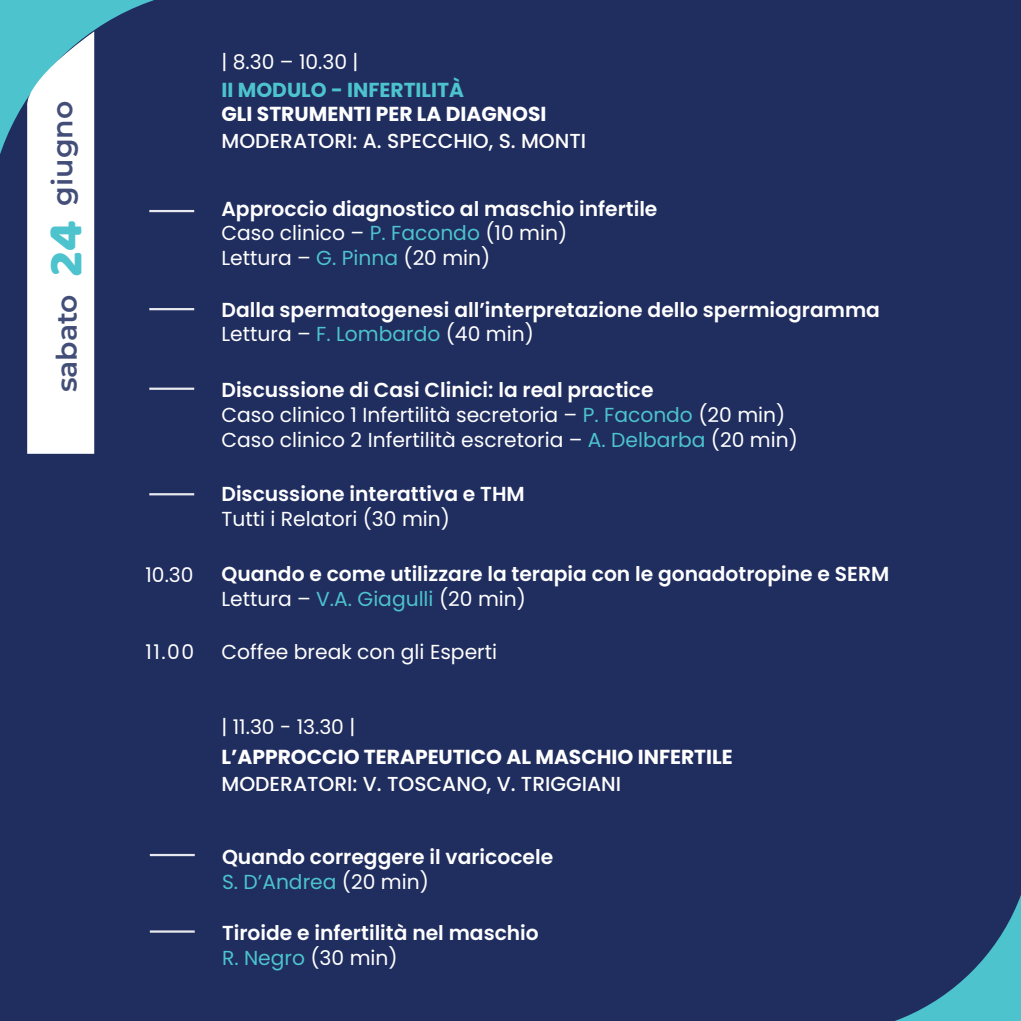
<style>
.page{position:relative;width:1021px;height:1021px;background:#fff}
.page>*{position:absolute;margin:0;border:0;box-sizing:border-box;transform-origin:0 0}
.t1{font:600 28.35px "Montserrat";color:rgb(32 45 95/.84)}
.t2{font:600 20.25px/24.8px "Poppins";color:#fff}
.t3{font:20.25px/24.8px "Poppins";color:#fff}
.t4{font:700 20.25px "Poppins";color:#fff}
.t5{font:500 20.25px "Poppins";color:#fff}
.t6{font:700 20.25px "Poppins";color:#4cc3cd}
.s1{font-family:"Baloo";font-weight:400;font-size:49.5px;color:#4cc3cd}
.s2{font-weight:400}
.s3{font-weight:400;color:#4cc3cd}
.s4{font-weight:600}
.s5{color:#4cc3cd}
</style>
<div class="page">
<div style="left:0;top:0;width:1020px;height:1020px;background:#202d5f"></div>
<hr style="left:149px;top:210px;width:45px;height:2px;background:#fff">
<hr style="left:149px;top:308px;width:45px;height:2px;background:#fff">
<hr style="left:149px;top:387px;width:45px;height:3px;background:#fff">
<hr style="left:149px;top:493px;width:45px;height:2px;background:#fff">
<hr style="left:150px;top:853px;width:45px;height:3px;background:#fff">
<hr style="left:150px;top:930px;width:45px;height:2px;background:#fff">
<svg style="left:23px;top:31px;width:71px;height:423px"></svg>
<h1 class="t1" style="left:42px;top:276px;width:177px;rotate:-90deg"><span class="s1">24</span> giugno</h1>
<h1 class="t1" style="left:47px;top:392px;width:99px;rotate:-90deg">sabato</h1>
<p class="t3" style="left:221px;top:50px;width:138px">| 8.30 – 10.30 |</p>
<p class="t3" style="left:145px;top:562px;width:50px">10.30</p>
<p class="t6" style="left:221px;top:78px;width:244px">II MODULO - INFERTILITÀ</p>
<p class="t4" style="left:221px;top:102px;width:326px">GLI STRUMENTI PER LA DIAGNOSI</p>
<p class="t5" style="left:221px;top:129px;width:366px">MODERATORI: A. SPECCHIO, S. MONTI</p>
<p class="t2" style="left:221px;top:196px;width:437px">Approccio diagnostico al maschio infertile<br><span class="s2">Caso clinico –</span> <span class="s3">P. Facondo</span> <span class="s2">(10 min)<br>Lettura –</span> <span class="s3">G. Pinna</span> <span class="s2">(20 min)</span></p>
<p class="t2" style="left:221px;top:297px;width:660px">Dalla spermatogenesi all’interpretazione dello spermiogramma<br><span class="s2">Lettura –</span> <span class="s3">F. Lombardo</span> <span class="s2">(40 min)</span></p>
<p class="t3" style="left:221px;top:378px;width:578px"><span class="s4">Discussione di Casi Clinici: la real practice<br></span>Caso clinico 1 Infertilità secretoria – <span class="s5">P. Facondo</span> (20 min)<br>Caso clinico 2 Infertilità escretoria – <span class="s5">A. Delbarba</span> (20 min)</p>
<p class="t2" style="left:221px;top:481px;width:305px">Discussione interattiva e THM</p>
<p class="t3" style="left:221px;top:506px;width:230px">Tutti i Relatori (30 min)</p>
<p class="t2" style="left:221px;top:562px;width:669px">Quando e come utilizzare la terapia con le gonadotropine e SERM<br><span class="s2">Lettura –</span> <span class="s3">V.A. Giagulli</span> <span class="s2">(20 min)</span></p>
<p class="t3" style="left:145px;top:639px;width:50px">11.00</p>
<p class="t3" style="left:221px;top:639px;width:277px">Coffee break con gli Esperti</p>
<p class="t3" style="left:221px;top:714px;width:135px">| 11.30 - 13.30 |</p>
<p class="t4" style="left:221px;top:745px;width:513px">L’APPROCCIO TERAPEUTICO AL MASCHIO INFERTILE</p>
<p class="t5" style="left:221px;top:772px;width:401px">MODERATORI: V. TOSCANO, V. TRIGGIANI</p>
<p class="t2" style="left:222px;top:844px;width:332px">Quando correggere il varicocele<br><span class="s3">S. D’Andrea</span> <span class="s2">(20 min)</span></p>
<p class="t2" style="left:222px;top:920px;width:318px">Tiroide e infertilità nel maschio<br><span class="s3">R. Negro</span> <span class="s2">(30 min)</span></p>
</div>
